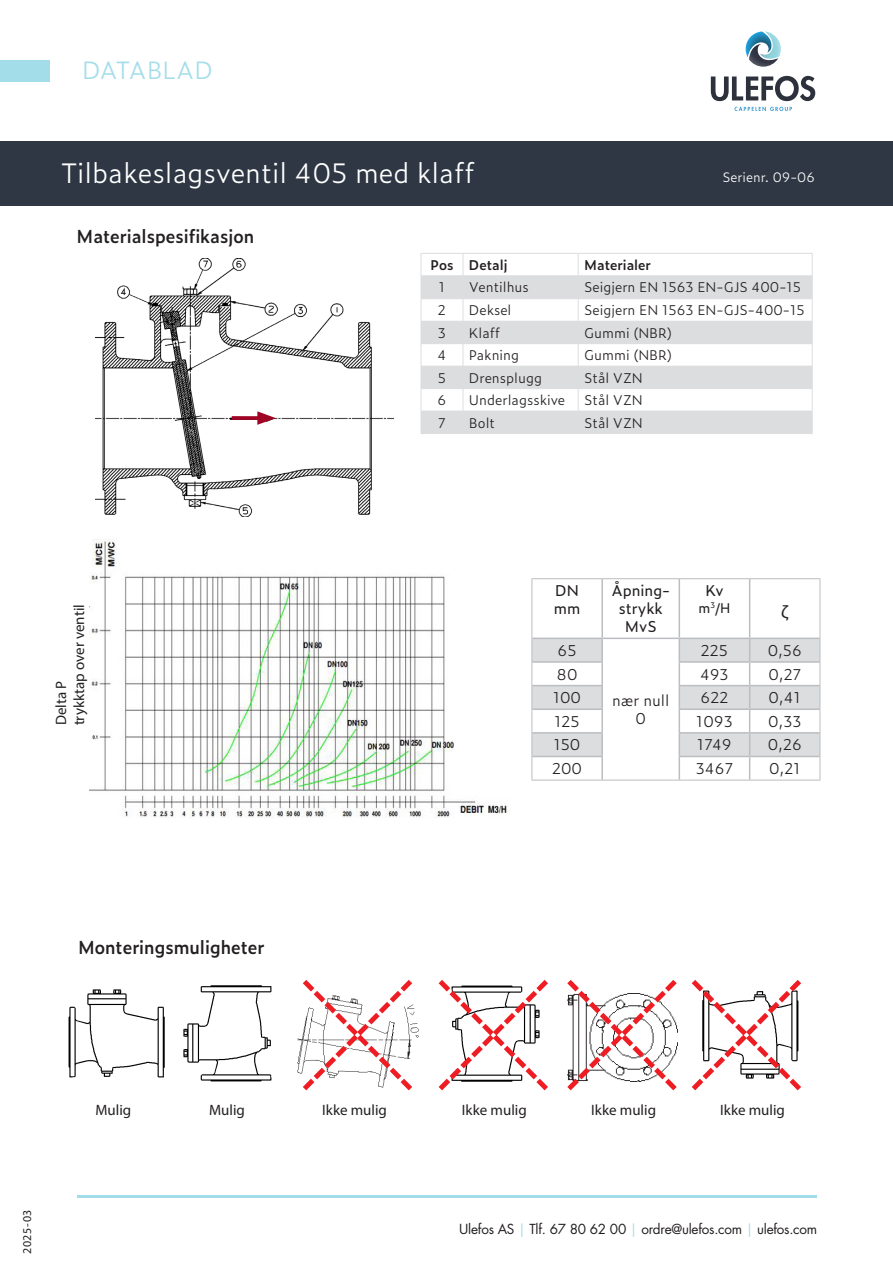
<style>
.page{position:relative;width:893px;height:1263px;background:#fff}
.page>*{position:absolute;margin:0;border:0;box-sizing:border-box;transform-origin:0 0}
.t1{font:300 27px "Zeitung Pro";color:#fff}
.t2{font:300 24px "Zeitung Pro";color:#a4ddea}
.t3{font:600 18px "Zeitung Pro";color:#231f20}
.t4{font:18px "Myriad Pro";color:#231f20}
.t5{font:15px/18px "Myriad Pro";color:#231f20}
.t6{font:300 15px/18px "Zeitung Pro";color:#231f20;text-align:center}
.t7{font:15px/18px "Zeitung Pro";color:#231f20}
.t8{font:300 13.5px "Zeitung Pro";color:#231f20}
.t9{font:13.5px "Futura Std";letter-spacing:-.02em;color:#231f20}
.t10{font:600 13.5px "Zeitung Pro";color:#231f20}
.t11{font:13.5px "Zeitung Pro";color:#231f20}
.t12{font:300 13.05px "Zeitung Pro";color:#fff}
.t13{font:12px "Myriad Pro";letter-spacing:.06em;color:#231f20}
.s1{color:#a4ddea}
</style>
<div class="page">
<svg style="left:422px;top:276px;width:390px;height:157px;fill:#dcdddf"></svg>
<hr style="left:421px;top:253px;width:42px;height:1px;background:#dcdddf">
<hr style="left:463px;top:253px;width:115px;height:1px;background:#dcdddf">
<hr style="left:578px;top:253px;width:235px;height:1px;background:#dcdddf">
<hr style="left:421px;top:275px;width:42px;height:1px;background:#dcdddf">
<hr style="left:463px;top:275px;width:115px;height:1px;background:#dcdddf">
<hr style="left:578px;top:275px;width:235px;height:1px;background:#dcdddf">
<hr style="left:421px;top:298px;width:42px;height:1px;background:#dcdddf">
<hr style="left:463px;top:298px;width:115px;height:1px;background:#dcdddf">
<hr style="left:578px;top:298px;width:235px;height:1px;background:#dcdddf">
<hr style="left:421px;top:321px;width:42px;height:1px;background:#dcdddf">
<hr style="left:463px;top:321px;width:115px;height:1px;background:#dcdddf">
<hr style="left:578px;top:321px;width:235px;height:1px;background:#dcdddf">
<hr style="left:421px;top:343px;width:42px;height:1px;background:#dcdddf">
<hr style="left:463px;top:343px;width:115px;height:1px;background:#dcdddf">
<hr style="left:578px;top:343px;width:235px;height:1px;background:#dcdddf">
<hr style="left:421px;top:366px;width:42px;height:1px;background:#dcdddf">
<hr style="left:463px;top:366px;width:115px;height:1px;background:#dcdddf">
<hr style="left:578px;top:366px;width:235px;height:1px;background:#dcdddf">
<hr style="left:421px;top:388px;width:42px;height:1px;background:#dcdddf">
<hr style="left:463px;top:388px;width:115px;height:1px;background:#dcdddf">
<hr style="left:578px;top:388px;width:235px;height:1px;background:#dcdddf">
<hr style="left:421px;top:411px;width:42px;height:1px;background:#dcdddf">
<svg style="left:421px;top:254px;width:1px;height:179px"></svg>
<hr style="left:463px;top:411px;width:115px;height:1px;background:#dcdddf">
<svg style="left:463px;top:254px;width:1px;height:179px"></svg>
<hr style="left:578px;top:411px;width:235px;height:1px;background:#dcdddf">
<svg style="left:578px;top:254px;width:1px;height:179px"></svg>
<svg style="left:812px;top:254px;width:1px;height:179px"></svg>
<hr style="left:421px;top:433px;width:42px;height:1px;background:#dcdddf">
<hr style="left:463px;top:433px;width:115px;height:1px;background:#dcdddf">
<hr style="left:578px;top:433px;width:235px;height:1px;background:#dcdddf">
<img style="left:96px;top:259px;width:298px;height:257px">
<img style="left:68px;top:989px;width:97px;height:89px">
<img style="left:183px;top:985px;width:89px;height:97px">
<svg style="left:567px;top:980px;width:234px;height:111px"></svg>
<svg style="left:438px;top:980px;width:110px;height:111px"></svg>
<svg style="left:298px;top:980px;width:119px;height:111px"></svg>
<hr style="left:531px;top:578px;width:71px;height:1px;background:#bcbdc0">
<hr style="left:531px;top:579px;width:1px;height:59px;background:#bcbdc0">
<hr style="left:602px;top:578px;width:77px;height:1px;background:#bcbdc0">
<hr style="left:679px;top:578px;width:71px;height:1px;background:#bcbdc0">
<hr style="left:750px;top:578px;width:70px;height:1px;background:#bcbdc0">
<hr style="left:820px;top:579px;width:1px;height:59px;background:#bcbdc0">
<hr style="left:601px;top:579px;width:2px;height:59px;background:#bcbdc0">
<hr style="left:679px;top:579px;width:1px;height:59px;background:#bcbdc0">
<hr style="left:749px;top:579px;width:1px;height:59px;background:#bcbdc0">
<hr style="left:602px;top:780px;width:77px;height:1px;background:#bcbdc0">
<hr style="left:531px;top:780px;width:71px;height:1px;background:#bcbdc0">
<svg style="left:531px;top:638px;width:290px;height:142px"></svg>
<hr style="left:679px;top:780px;width:71px;height:1px;background:#bcbdc0">
<hr style="left:750px;top:780px;width:70px;height:1px;background:#bcbdc0">
<svg style="left:232px;top:416px;width:25px;height:4px"></svg>
<svg style="left:257px;top:411px;width:19px;height:14px"></svg>
<div style="left:0;top:141px;width:893px;height:64px;background:#2e3743"></div>
<div style="left:0;top:61px;width:50px;height:21px;background:#a4ddea"></div>
<svg style="left:734px;top:107px;width:58px;height:4px"></svg>
<svg style="left:746px;top:31px;width:35px;height:36px"></svg>
<svg style="left:711px;top:76px;width:104px;height:25px"></svg>
<hr style="left:77px;top:1195px;width:739px;height:2px;background:#a4ddea">
<img style="left:89px;top:539px;width:418px;height:279px">
<h2 class="t2" style="left:82px;top:52px;width:132px">DATABLAD</h2>
<h1 class="t1" style="left:61px;top:152px;width:415px">Tilbakeslagsventil 405 med klaff</h1>
<h3 class="t3" style="left:77px;top:222px;width:179px">Materialspesifikasjon</h3>
<p class="t12" style="left:722px;top:167px;width:94px">Serienr. 09-06</p>
<p class="t5" style="left:52px;top:725px;width:123px;rotate:-90deg">Delta P<br>trykktap over ventil</p>
<p class="t10" style="left:431px;top:255px;width:79px">Pos Detalj</p>
<p class="t10" style="left:584px;top:255px;width:68px">Materialer</p>
<p class="t8" style="left:439px;top:277px;width:8px">1</p>
<p class="t8" style="left:469px;top:277px;width:61px">Ventilhus</p>
<p class="t8" style="left:584px;top:277px;width:218px">Seigjern EN 1563 EN-GJS 400-15</p>
<p class="t8" style="left:438px;top:300px;width:10px">2</p>
<p class="t8" style="left:469px;top:300px;width:44px">Deksel</p>
<p class="t8" style="left:584px;top:300px;width:222px">Seigjern EN 1563 EN-GJS-400-15</p>
<p class="t8" style="left:438px;top:323px;width:10px">3</p>
<p class="t8" style="left:469px;top:323px;width:33px">Klaff</p>
<p class="t8" style="left:584px;top:323px;width:90px">Gummi (NBR)</p>
<p class="t8" style="left:437px;top:345px;width:10px">4</p>
<p class="t8" style="left:469px;top:345px;width:52px">Pakning</p>
<p class="t8" style="left:584px;top:345px;width:90px">Gummi (NBR)</p>
<p class="t8" style="left:438px;top:367px;width:10px">5</p>
<p class="t8" style="left:469px;top:367px;width:75px">Drensplugg</p>
<p class="t8" style="left:584px;top:367px;width:60px">Stål VZN</p>
<p class="t8" style="left:438px;top:390px;width:10px">6</p>
<p class="t8" style="left:469px;top:390px;width:98px">Underlagsskive</p>
<p class="t8" style="left:584px;top:390px;width:60px">Stål VZN</p>
<p class="t8" style="left:438px;top:412px;width:9px">7</p>
<p class="t8" style="left:469px;top:412px;width:28px">Bolt</p>
<p class="t8" style="left:584px;top:412px;width:60px">Stål VZN</p>
<p class="t7" style="left:554px;top:581px;width:28px">DN mm</p>
<p class="t7" style="left:611px;top:581px;width:60px;text-align:center">Åpning&shy;strykk<br>MvS</p>
<p class="t7" style="left:705px;top:581px;width:20px">Kv</p>
<p class="t11" style="left:698px;top:597px;width:33px">m<sup>3</sup>/H</p>
<h3 class="t4" style="left:781px;top:600px;width:9px">ζ</h3>
<p class="t6" style="left:558px;top:641px;width:20px">65</p>
<p class="t6" style="left:701px;top:641px;width:29px">225</p>
<p class="t6" style="left:768px;top:641px;width:36px">0,56</p>
<p class="t6" style="left:557px;top:664px;width:22px">80</p>
<p class="t6" style="left:700px;top:664px;width:30px">493</p>
<p class="t6" style="left:768px;top:664px;width:34px">0,27</p>
<p class="t6" style="left:553px;top:688px;width:30px">100</p>
<p class="t6" style="left:701px;top:688px;width:29px">622</p>
<p class="t6" style="left:769px;top:688px;width:34px">0,41</p>
<p class="t6" style="left:554px;top:712px;width:27px">125</p>
<p class="t6" style="left:696px;top:712px;width:38px">1093</p>
<p class="t6" style="left:768px;top:712px;width:35px">0,33</p>
<p class="t6" style="left:554px;top:735px;width:28px">150</p>
<p class="t6" style="left:697px;top:735px;width:36px">1749</p>
<p class="t6" style="left:768px;top:735px;width:36px">0,26</p>
<p class="t6" style="left:552px;top:759px;width:31px">200</p>
<p class="t6" style="left:696px;top:759px;width:39px">3467</p>
<p class="t6" style="left:769px;top:759px;width:33px">0,21</p>
<p class="t6" style="left:612px;top:691px;width:59px">nær null<br>0</p>
<h3 class="t3" style="left:78px;top:934px;width:188px">Monteringsmuligheter</h3>
<p class="t13" style="left:20px;top:1254px;width:46px;rotate:-90deg">2025-03</p>
<p class="t5" style="left:95px;top:1101px;width:37px">Mulig</p>
<p class="t5" style="left:209px;top:1101px;width:37px">Mulig</p>
<p class="t5" style="left:322px;top:1101px;width:66px">Ikke mulig</p>
<p class="t5" style="left:462px;top:1101px;width:66px">Ikke mulig</p>
<p class="t5" style="left:591px;top:1101px;width:66px">Ikke mulig</p>
<p class="t5" style="left:720px;top:1101px;width:66px">Ikke mulig</p>
<p class="t9" style="left:459px;top:1220px;width:359px">Ulefos AS <span class="s1">|</span> Tlf. 67 80 62 00 <span class="s1">|</span> ordre@ulefos.com <span class="s1">|</span> ulefos.com</p>
</div>
